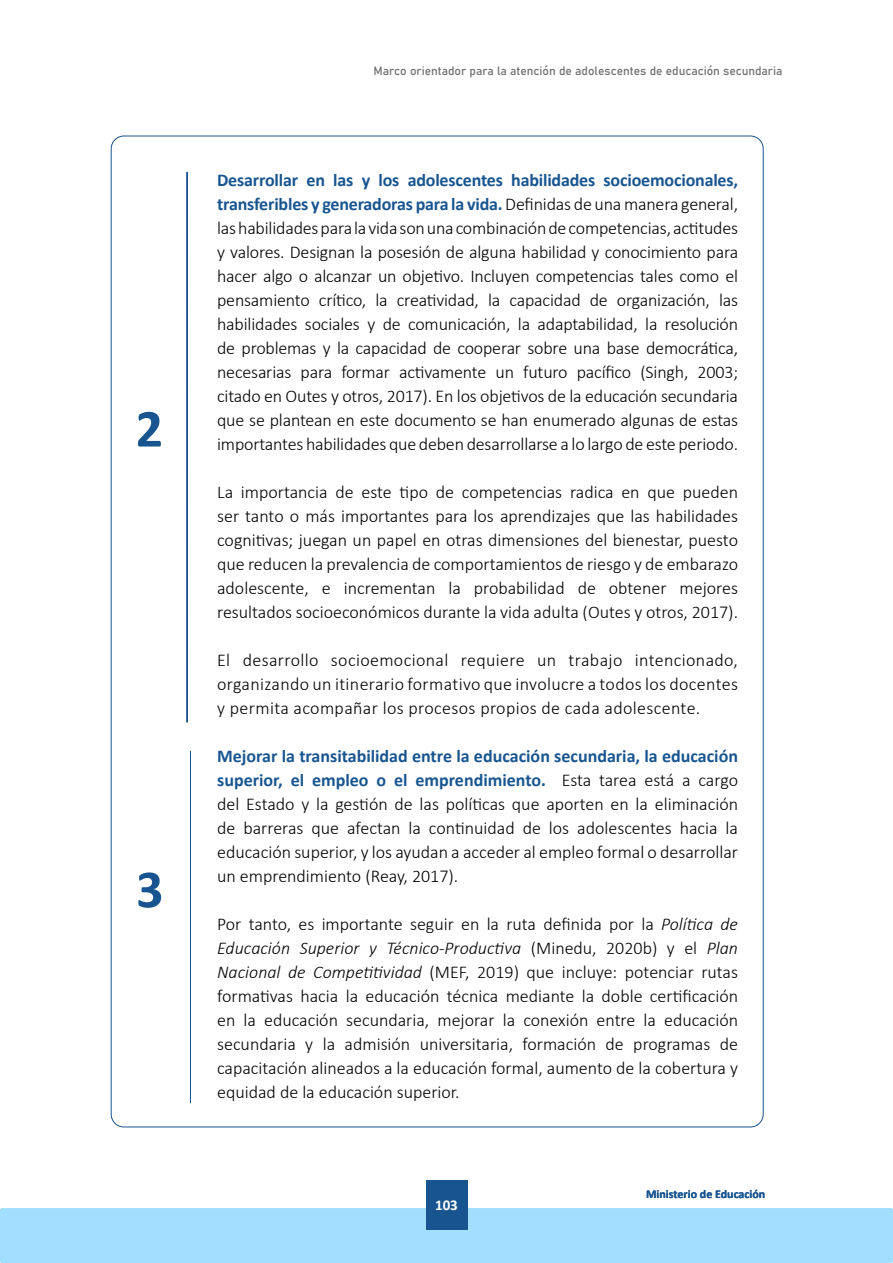
<style>
.page{position:relative;width:893px;height:1263px;background:#fff}
.page>*{position:absolute;margin:0;border:0;box-sizing:border-box;transform-origin:0 0}
.t1{font:700 54px "Calibri";color:#185590}
.t2{font:300 18px/24px "Calibri";color:#000;text-align:justify}
.t3{font:700 15px "Calibri";color:#fff}
.t4{font:12px "Bahnschrift";color:#706f6f}
.t5{font:700 12px "Calibri";color:#185590}
.s1{font-weight:700;color:#185590}
.s2{font-style:italic}
</style>
<div class="page">
<div style="left:0;top:1208px;width:893px;height:55px;background:#a1deff;border-radius:2px"></div>
<div style="left:426px;top:1180px;width:41px;height:49px;background:#185590"></div>
<svg style="left:187px;top:172px;width:1px;height:550px"></svg>
<svg style="left:190px;top:751px;width:1px;height:352px"></svg>
<h1 class="t1" style="left:136px;top:390px;width:29px">2</h1>
<h1 class="t1" style="left:136px;top:851px;width:29px">3</h1>
<p class="t4" style="left:374px;top:61px;width:410px">Marco orientador para la atención de adolescentes de educación secundaria</p>
<p class="t2" style="left:217px;top:167px;width:522px"><span class="s1">Desarrollar en las y los adolescentes habilidades socioemocionales, transferibles y generadoras para la vida.</span>Definidas de una manera general, las habilidades para la vida son una combinación de competencias, actitudes y valores. Designan la posesión de alguna habilidad y conocimiento para hacer algo o alcanzar un objetivo. Incluyen competencias tales como el pensamiento crítico, la creatividad, la capacidad de organización, las habilidades sociales y de comunicación, la adaptabilidad, la resolución de problemas y la capacidad de cooperar sobre una base democrática, necesarias para formar activamente un futuro pacífico (Singh, 2003; citado en Outes y otros, 2017). En los objetivos de la educación secundaria que se plantean en este documento se han enumerado algunas de estas importantes habilidades que deben desarrollarse a lo largo de este periodo.</p>
<p class="t2" style="left:217px;top:479px;width:522px">La importancia de este tipo de competencias radica en que pueden ser tanto o más importantes para los aprendizajes que las habilidades cognitivas; juegan un papel en otras dimensiones del bienestar, puesto que reducen la prevalencia de comportamientos de riesgo y de embarazo adolescente, e incrementan la probabilidad de obtener mejores resultados socioeconómicos durante la vida adulta (Outes y otros, 2017).</p>
<p class="t2" style="left:217px;top:647px;width:522px">El desarrollo socioemocional requiere un trabajo intencionado, organizando un itinerario formativo que involucre a todos los docentes y permita acompañar los procesos propios de cada adolescente.</p>
<p class="t2" style="left:217px;top:743px;width:522px"><span class="s1">Mejorar la transitabilidad entre la educación secundaria, la educación superior, el empleo o el emprendimiento.</span> Esta tarea está a cargo del Estado y la gestión de las políticas que aporten en la eliminación de barreras que afectan la continuidad de los adolescentes hacia la educación superior, y los ayudan a acceder al empleo formal o desarrollar un emprendimiento (Reay, 2017).</p>
<p class="t2" style="left:217px;top:911px;width:522px">Por tanto, es importante seguir en la ruta definida por la <span class="s2">Política de Educación Superior y Técnico-Productiva</span> (Minedu, 2020b) y el <span class="s2">Plan Nacional de Competitividad</span> (MEF, 2019) que incluye: potenciar rutas formativas hacia la educación técnica mediante la doble certificación en la educación secundaria, mejorar la conexión entre la educación secundaria y la admisión universitaria, formación de programas de capacitación alineados a la educación formal, aumento de la cobertura y equidad de la educación superior.</p>
<p class="t3" style="left:435px;top:1195px;width:24px">103</p>
<p class="t5" style="left:646px;top:1185px;width:121px">Ministerio de Educación</p>
</div>
